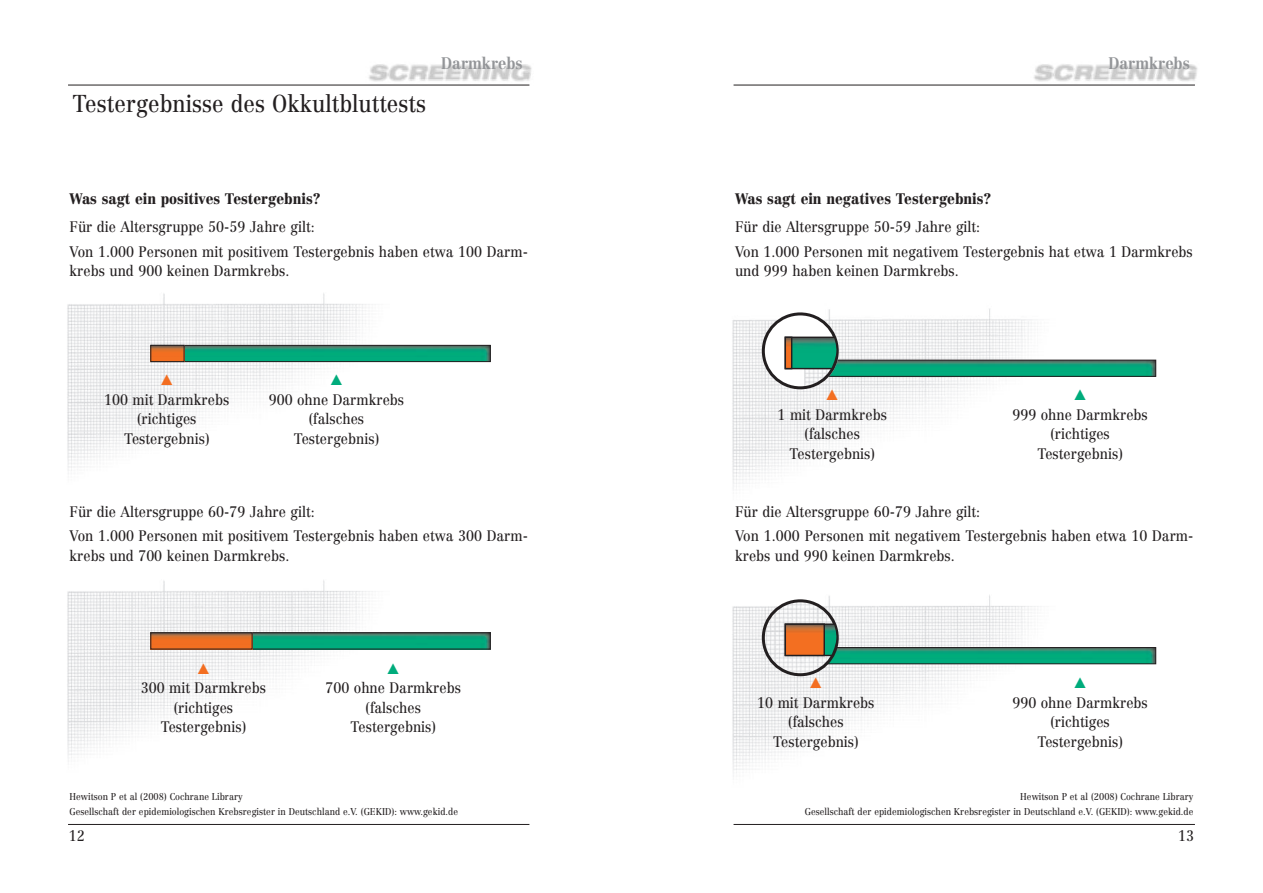
<style>
.page{position:relative;width:1263px;height:893px;background:#fff}
.page>*{position:absolute;margin:0;border:0;box-sizing:border-box;transform-origin:0 0}
.t1{font:24px "Centennial LT";color:#231f20;scale:.9 1}
.t2{font:700 16.5px "Centennial LT";color:#939598;scale:.9 1}
.t3{font:15px/19.5px "Centennial LT";color:#231f20;text-align:center;scale:.9 1}
.t4{font:900 15px "Centennial LT";color:#231f20;scale:.9 1}
.t5{font:9.75px/15px "Centennial LT";color:#231f20;text-align:right;scale:.9 1}
</style>
<div class="page">
<img style="left:732px;top:595px;width:425px;height:182px">
<img style="left:67px;top:293px;width:424px;height:181px">
<img style="left:184px;top:347px;width:305px;height:13px">
<div style="left:150px;top:345px;width:341px;height:17px;border:1px solid #231f20"></div>
<img style="left:152px;top:347px;width:30px;height:13px">
<div style="left:150px;top:345px;width:34px;height:17px;border:1px solid #231f20"></div>
<img style="left:252px;top:634px;width:237px;height:13px">
<div style="left:150px;top:632px;width:341px;height:17px;border:1px solid #231f20"></div>
<img style="left:152px;top:634px;width:98px;height:13px">
<div style="left:150px;top:632px;width:102px;height:17px;border:1px solid #231f20"></div>
<img style="left:1020px;top:64px;width:178px;height:21px">
<hr style="left:733px;top:85px;width:462px;height:1px;background:#231f20">
<hr style="left:733px;top:824px;width:462px;height:1px;background:#231f20">
<img style="left:354px;top:64px;width:178px;height:22px">
<hr style="left:68px;top:85px;width:461px;height:1px;background:#231f20">
<hr style="left:68px;top:824px;width:461px;height:1px;background:#231f20">
<img style="left:732px;top:308px;width:425px;height:180px">
<img style="left:839px;top:362px;width:315px;height:13px">
<div style="left:816px;top:360px;width:340px;height:17px;border:1px solid #231f20"></div>
<img style="left:839px;top:649px;width:315px;height:13px">
<div style="left:816px;top:647px;width:340px;height:17px;border:1px solid #231f20"></div>
<svg style="left:161px;top:375px;width:11px;height:10px"></svg>
<svg style="left:331px;top:375px;width:11px;height:10px"></svg>
<svg style="left:198px;top:663px;width:11px;height:10px"></svg>
<svg style="left:762px;top:312px;width:77px;height:88px"></svg>
<svg style="left:1074px;top:390px;width:12px;height:10px"></svg>
<svg style="left:762px;top:599px;width:77px;height:89px"></svg>
<svg style="left:1074px;top:678px;width:12px;height:10px"></svg>
<h1 class="t1" style="left:72px;top:94px;width:395px">Testergebnisse des Okkultbluttests</h1>
<p class="t2" style="left:441px;top:56px;width:92px">Darmkrebs</p>
<p class="t2" style="left:1108px;top:56px;width:92px">Darmkrebs</p>
<p class="t4" style="left:70px;top:193px;width:281px">Was sagt ein positives Testergebnis?</p>
<p class="t3" style="left:70px;top:216px;width:511px;line-height:24.6px;text-align:left">Für die Altersgruppe 50-59 Jahre gilt:<br>Von 1.000 Personen mit positivem Testergebnis haben etwa 100 Darm-</p>
<p class="t3" style="left:70px;top:263px;width:246px">krebs und 900 keinen Darmkrebs.</p>
<p class="t3" style="left:104px;top:391px;width:141px">100 mit Darmkrebs (richtiges<br>Testergebnis)</p>
<p class="t3" style="left:269px;top:391px;width:152px">900 ohne Darmkrebs (falsches<br>Testergebnis)</p>
<p class="t3" style="left:70px;top:500px;width:511px;line-height:24.6px;text-align:left">Für die Altersgruppe 60-79 Jahre gilt:<br>Von 1.000 Personen mit positivem Testergebnis haben etwa 300 Darm-</p>
<p class="t3" style="left:70px;top:547px;width:246px">krebs und 700 keinen Darmkrebs.</p>
<p class="t3" style="left:141px;top:679px;width:141px">300 mit Darmkrebs (richtiges<br>Testergebnis)</p>
<p class="t3" style="left:325px;top:679px;width:152px">700 ohne Darmkrebs (falsches<br>Testergebnis)</p>
<p class="t5" style="left:70px;top:790px;width:433px;text-align:left">Hewitson P et al (2008) Cochrane Library<br>Gesellschaft der epidemiologischen Krebsregister in Deutschland e.V. (GEKID): www.gekid.de</p>
<p class="t3" style="left:69px;top:827px;width:19px">12</p>
<p class="t4" style="left:735px;top:193px;width:286px">Was sagt ein negatives Testergebnis?</p>
<p class="t3" style="left:735px;top:216px;width:510px;line-height:24.6px;text-align:left">Für die Altersgruppe 50-59 Jahre gilt:<br>Von 1.000 Personen mit negativem Testergebnis hat etwa 1 Darmkrebs</p>
<p class="t3" style="left:735px;top:263px;width:250px">und 999 haben keinen Darmkrebs.</p>
<p class="t3" style="left:778px;top:406px;width:123px">1 mit Darmkrebs (falsches<br>Testergebnis)</p>
<p class="t3" style="left:1012px;top:406px;width:152px">999 ohne Darmkrebs (richtiges<br>Testergebnis)</p>
<p class="t3" style="left:735px;top:500px;width:511px;line-height:24.6px;text-align:left">Für die Altersgruppe 60-79 Jahre gilt:<br>Von 1.000 Personen mit negativem Testergebnis haben etwa 10 Darm-</p>
<p class="t3" style="left:735px;top:547px;width:246px">krebs und 990 keinen Darmkrebs.</p>
<p class="t3" style="left:757px;top:694px;width:132px">10 mit Darmkrebs (falsches<br>Testergebnis)</p>
<p class="t3" style="left:1012px;top:694px;width:152px">990 ohne Darmkrebs (richtiges<br>Testergebnis)</p>
<p class="t5" style="left:805px;top:790px;width:433px">Hewitson P et al (2008) Cochrane Library<br>Gesellschaft der epidemiologischen Krebsregister in Deutschland e.V. (GEKID): www.gekid.de</p>
<p class="t3" style="left:1178px;top:827px;width:19px">13</p>
</div>
